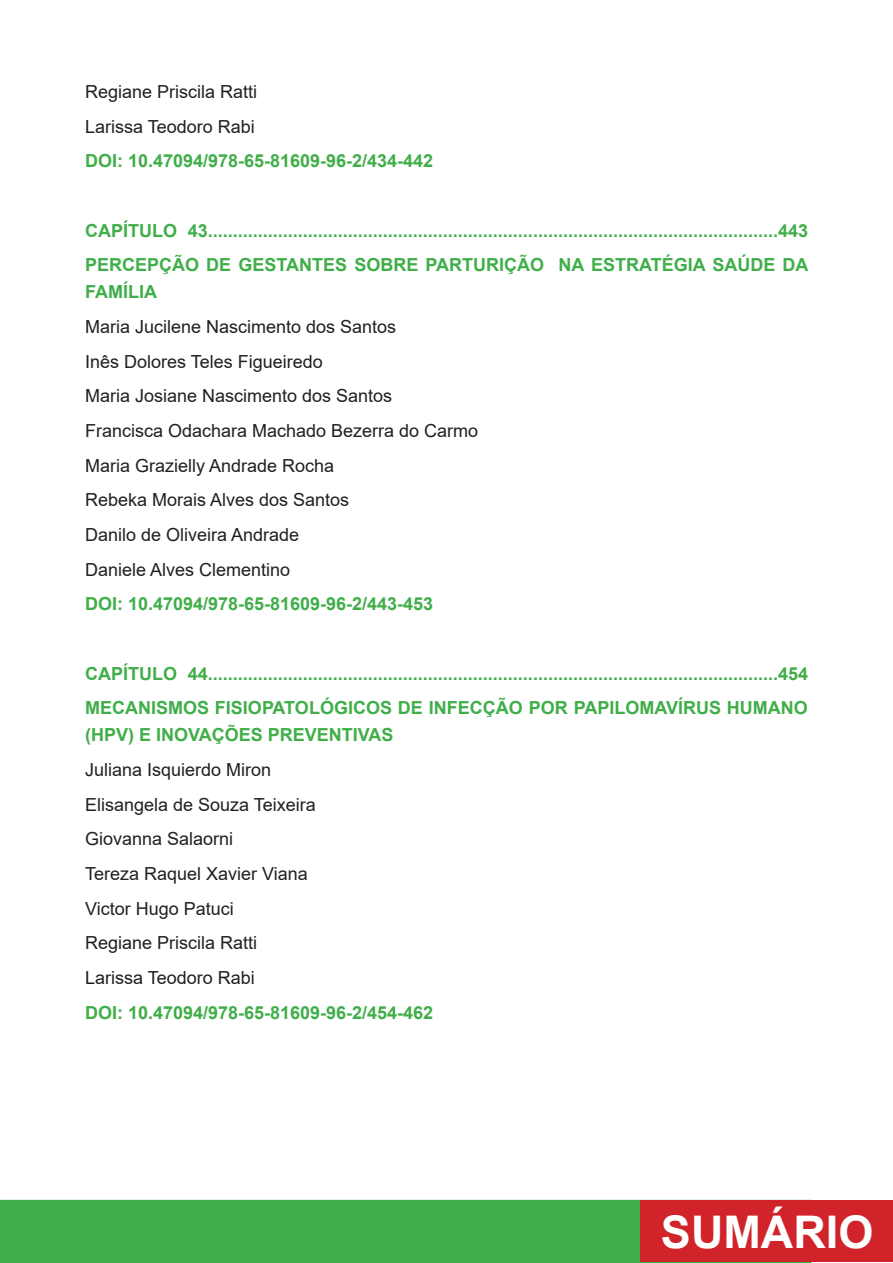
<style>
.page{position:relative;width:893px;height:1263px;background:#fff}
.page>*{position:absolute;margin:0;border:0;box-sizing:border-box;transform-origin:0 0}
.t1{font:700 45px "Arial";color:#fff}
.Corpo_de_texto{font:700 18px/27px "Arial";color:#40ae49}
.t2{font:18px "Arial";color:#231f20}
</style>
<div class="page">
<div style="left:0;top:1200px;width:812px;height:63px;background:#40ae49"></div>
<div style="left:641px;top:1200px;width:252px;height:62px;background:#d1232a"></div>
<p class="t2" style="left:85px;top:79px;width:174px">Regiane Priscila Ratti</p>
<p class="t2" style="left:85px;top:114px;width:171px">Larissa Teodoro Rabi</p>
<p class="Corpo_de_texto" style="left:85px;top:148px;width:350px">DOI: 10.47094/978-65-81609-96-2/434-442</p>
<p class="Corpo_de_texto" style="left:85px;top:217px;width:725px">CAPÍTULO 43..................................................................................................................443</p>
<p class="Corpo_de_texto" style="left:85px;top:252px;width:725px">PERCEPÇÃO DE GESTANTES SOBRE PARTURIÇÃO NA ESTRATÉGIA SAÚDE DA<br>FAMÍLIA</p>
<p class="t2" style="left:85px;top:314px;width:313px">Maria Jucilene Nascimento dos Santos</p>
<p class="t2" style="left:85px;top:349px;width:239px">Inês Dolores Teles Figueiredo</p>
<p class="t2" style="left:85px;top:384px;width:309px">Maria Josiane Nascimento dos Santos</p>
<p class="t2" style="left:85px;top:418px;width:395px">Francisca Odachara Machado Bezerra do Carmo</p>
<p class="t2" style="left:85px;top:453px;width:251px">Maria Grazielly Andrade Rocha</p>
<p class="t2" style="left:85px;top:488px;width:266px">Rebeka Morais Alves dos Santos</p>
<p class="t2" style="left:85px;top:522px;width:216px">Danilo de Oliveira Andrade</p>
<p class="t2" style="left:85px;top:557px;width:207px">Daniele Alves Clementino</p>
<p class="Corpo_de_texto" style="left:85px;top:591px;width:350px">DOI: 10.47094/978-65-81609-96-2/443-453</p>
<p class="Corpo_de_texto" style="left:85px;top:660px;width:725px">CAPÍTULO 44..................................................................................................................454</p>
<p class="Corpo_de_texto" style="left:85px;top:695px;width:724px">MECANISMOS FISIOPATOLÓGICOS DE INFECÇÃO POR PAPILOMAVÍRUS HUMANO (HPV) E INOVAÇÕES PREVENTIVAS</p>
<p class="t2" style="left:85px;top:757px;width:188px">Juliana Isquierdo Miron</p>
<p class="t2" style="left:85px;top:792px;width:232px">Elisangela de Souza Teixeira</p>
<p class="t2" style="left:85px;top:826px;width:150px">Giovanna Salaorni</p>
<p class="t2" style="left:85px;top:861px;width:224px">Tereza Raquel Xavier Viana</p>
<p class="t2" style="left:85px;top:896px;width:150px">Victor Hugo Patuci</p>
<p class="t2" style="left:85px;top:930px;width:174px">Regiane Priscila Ratti</p>
<p class="t2" style="left:85px;top:965px;width:171px">Larissa Teodoro Rabi</p>
<p class="Corpo_de_texto" style="left:85px;top:999px;width:350px">DOI: 10.47094/978-65-81609-96-2/454-462</p>
<h1 class="t1" style="left:661px;top:1200px;width:214px">SUMÁRIO</h1>
</div>
